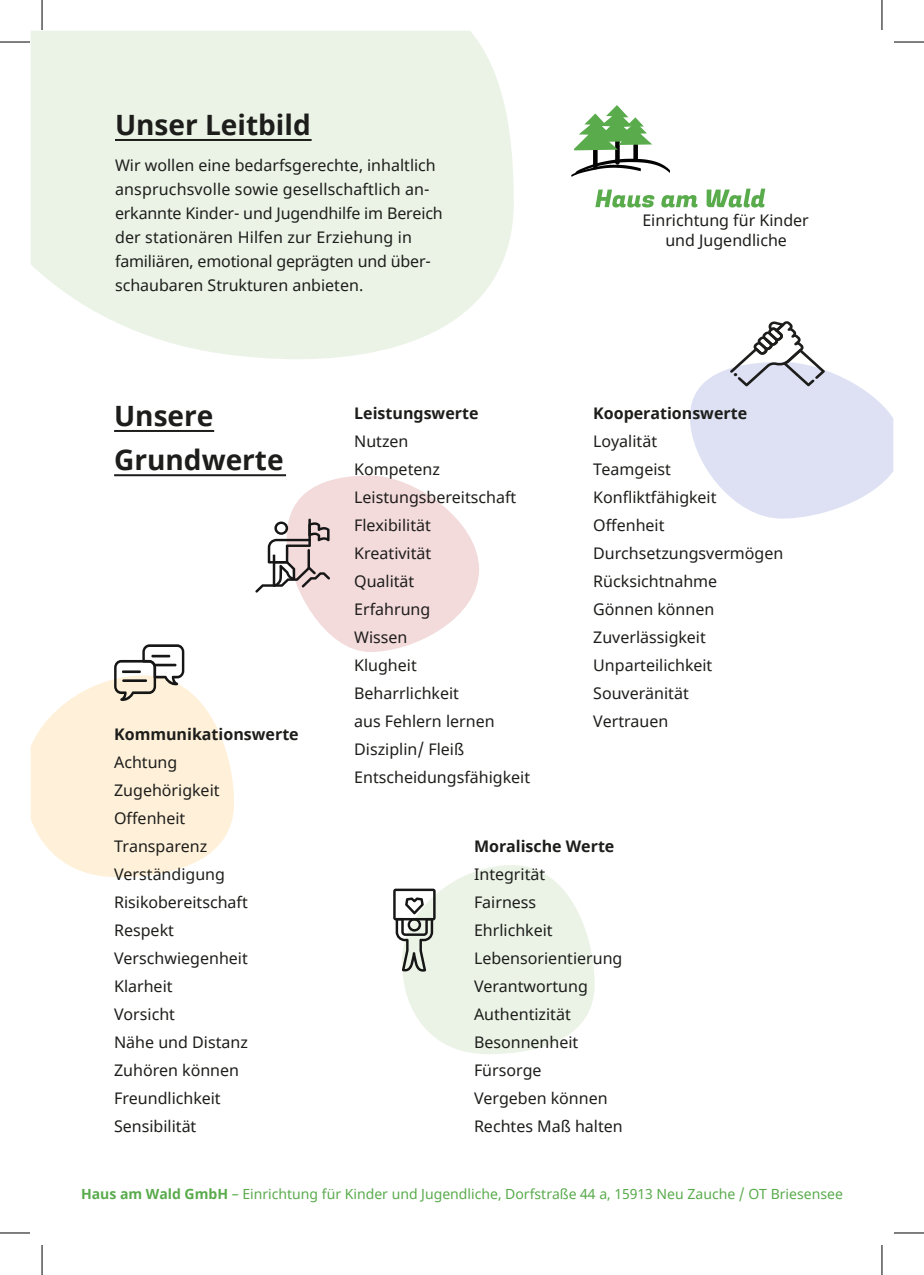
<style>
.page{position:relative;width:924px;height:1275px;background:#fff}
.page>*{position:absolute;margin:0;border:0;box-sizing:border-box;transform-origin:0 0}
.t1{font:700 28px/44px "Noto Sans";color:#1d1d1b}
.t2{font:16px/28px "Noto Sans";color:#1d1d1b}
.t3{font:700 16px "Noto Sans";color:#1d1d1b}
.t4{font:14px "Noto Sans";color:#59ab4c}
.s1{font-weight:700}
</style>
<div class="page">
<svg style="left:31px;top:31px;width:482px;height:328px;background:#ecf4e8"></svg>
<hr style="left:114px;top:430px;width:100px;height:2px;background:#1d1d1b">
<hr style="left:115px;top:139px;width:196px;height:2px;background:#1d1d1b">
<hr style="left:114px;top:474px;width:172px;height:2px;background:#1d1d1b">
<svg style="left:31px;top:644px;width:203px;height:233px"></svg>
<svg style="left:690px;top:321px;width:202px;height:197px"></svg>
<svg style="left:255px;top:475px;width:224px;height:177px"></svg>
<svg style="left:393px;top:865px;width:201px;height:189px"></svg>
<svg style="left:595px;top:189px;width:170px;height:18px"></svg>
<svg style="left:615px;top:150px;width:4px;height:9px"></svg>
<svg style="left:592px;top:150px;width:5px;height:9px"></svg>
<svg style="left:633px;top:150px;width:4px;height:9px"></svg>
<svg style="left:571px;top:159px;width:98px;height:18px"></svg>
<svg style="left:574px;top:105px;width:78px;height:45px"></svg>
<hr style="left:0;top:42px;width:30px;height:1px;background:#000">
<hr style="left:893px;top:42px;width:30px;height:1px;background:#000">
<hr style="left:0;top:1232px;width:30px;height:1px;background:#000">
<hr style="left:893px;top:1232px;width:30px;height:1px;background:#000">
<hr style="left:42px;top:0;width:1px;height:30px;background:#000">
<hr style="left:42px;top:1245px;width:1px;height:30px;background:#000">
<hr style="left:881px;top:0;width:1px;height:30px;background:#000">
<hr style="left:881px;top:1245px;width:1px;height:30px;background:#000">
<h1 class="t1" style="left:115px;top:104px;width:197px">Unser Leitbild</h1>
<p class="t2" style="left:115px;top:154px;width:329px;line-height:24px">Wir wollen eine bedarfsgerechte, inhaltlich anspruchsvolle sowie gesellschaftlich an&shy;erkannte Kinder- und Jugendhilfe im Bereich der stationären Hilfen zur Erziehung in familiären, emotional geprägten und über&shy;schaubaren Strukturen anbieten.</p>
<p class="t2" style="left:642px;top:211px;width:168px;line-height:20px;text-align:center">Einrichtung für Kinder und Jugendliche</p>
<h1 class="t1" style="left:114px;top:394px;width:171px">Unsere<br>Grundwerte</h1>
<p class="t3" style="left:114px;top:723px;width:186px">Kommunikationswerte</p>
<p class="t2" style="left:114px;top:748px;width:135px">Achtung<br>Zugehörigkeit<br>Offenheit<br>Transparenz<br>Verständigung<br>Risikobereitschaft<br>Respekt<br>Verschwiegenheit<br>Klarheit<br>Vorsicht<br>Nähe und Distanz<br>Zuhören können<br>Freundlichkeit<br>Sensibilität</p>
<p class="t3" style="left:354px;top:402px;width:126px">Leistungswerte</p>
<p class="t2" style="left:354px;top:428px;width:177px">Nutzen<br>Kompetenz<br>Leistungsbereitschaft<br>Flexibilität<br>Kreativität<br>Qualität<br>Erfahrung<br>Wissen<br>Klugheit<br>Beharrlichkeit<br>aus Fehlern lernen<br>Disziplin/ Fleiß<br>Entscheidungsfähigkeit</p>
<p class="t3" style="left:593px;top:402px;width:155px">Kooperationswerte</p>
<p class="t2" style="left:593px;top:427px;width:192px">Loyalität<br>Teamgeist<br>Konfliktfähigkeit<br>Offenheit<br>Durchsetzungsvermögen<br>Rücksichtnahme<br>Gönnen können<br>Zuverlässigkeit<br>Unparteilichkeit<br>Souveränität<br>Vertrauen</p>
<p class="t3" style="left:474px;top:835px;width:142px">Moralische Werte</p>
<p class="t2" style="left:474px;top:860px;width:150px">Integrität<br>Fairness<br>Ehrlichkeit<br>Lebensorientierung<br>Verantwortung<br>Authentizität<br>Besonnenheit<br>Fürsorge<br>Vergeben können<br>Rechtes Maß halten</p>
<p class="t4" style="left:81px;top:1184px;width:763px"><span class="s1">Haus am Wald GmbH</span> – Einrichtung für Kinder und Jugendliche, Dorfstraße 44 a, 15913 Neu Zauche / OT Briesensee</p>
</div>
